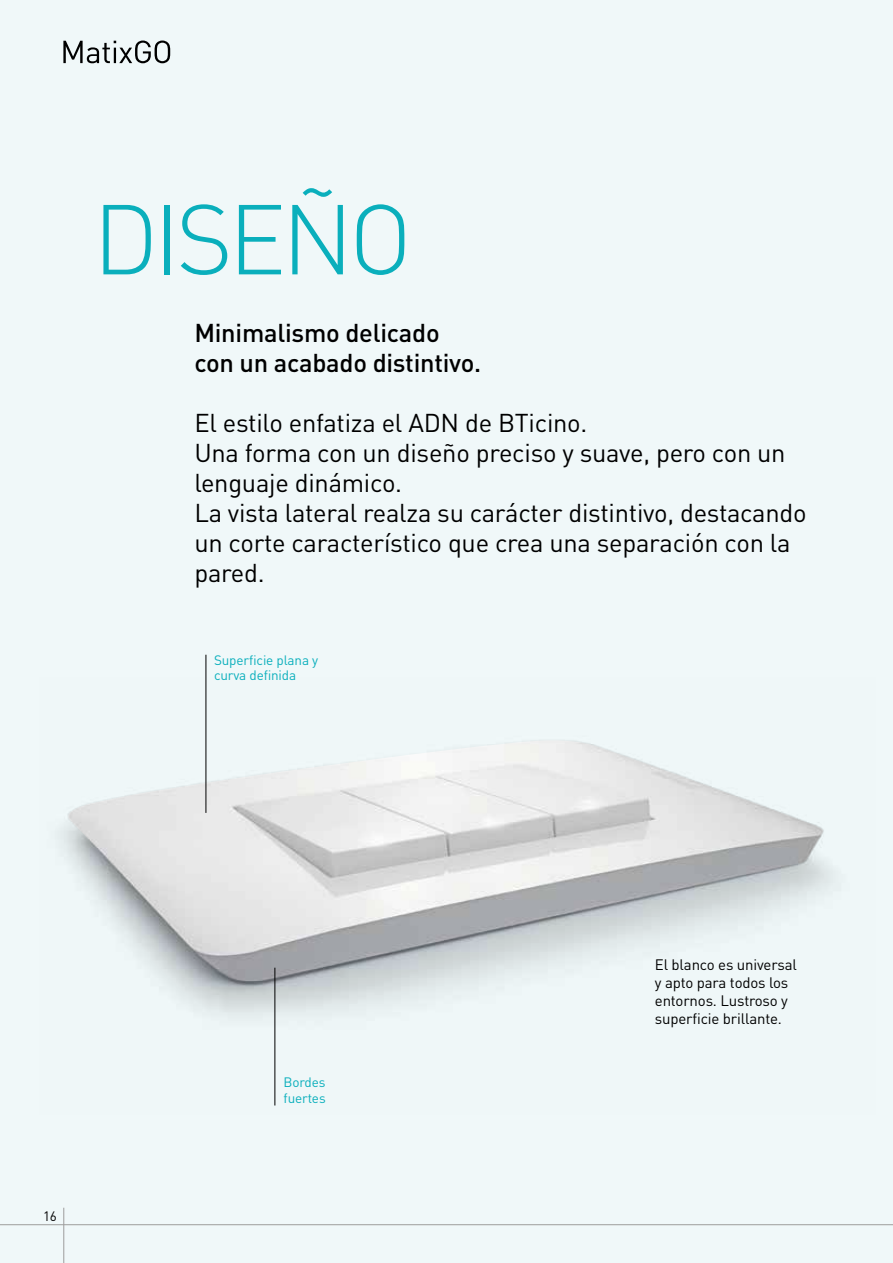
<style>
.page{position:relative;width:893px;height:1263px;background:#f0f8f9}
.page>*{position:absolute;margin:0;border:0;box-sizing:border-box;transform-origin:0 0}
.t1{font:300 97.5px "DIN Pro";letter-spacing:-.05em;color:#0aafbc}
.t2{font:25.5px/30px "DIN Pro";letter-spacing:-.01em;color:#000}
.t3{font:500 25.5px/30px "DIN Pro";letter-spacing:-.01em;color:#000}
.t4{font:15px/18px "DIN Pro";letter-spacing:-.01em;color:#000}
.t5{font:13.5px/16.2px "DIN Pro";letter-spacing:-.01em;color:#0aafbc}
.t6{font:13.5px "DIN Pro";color:#000}
</style>
<div class="page">
<img style="left:60px;top:678px;width:773px;height:428px">
<svg style="left:63px;top:41px;width:107px;height:22px"></svg>
<img style="left:68px;top:740px;width:756px;height:242px">
<hr style="left:206px;top:655px;width:1px;height:158px;background:#000">
<hr style="left:274px;top:968px;width:1px;height:137px;background:#000">
<hr style="left:0;top:1224px;width:893px;height:1px;background:#9d9d9c">
<hr style="left:63px;top:1208px;width:1px;height:55px;background:#9d9d9c">
<h1 class="t1" style="left:93px;top:173px;width:321px">DISEÑO</h1>
<p class="t3" style="left:194px;top:317px;width:288px">Minimalismo delicado con un acabado distintivo.</p>
<p class="t2" style="left:194px;top:407px;width:614px">El estilo enfatiza el ADN de BTicino.<br>Una forma con un diseño preciso y suave, pero con un lenguaje dinámico.<br>La vista lateral realza su carácter distintivo, destacando un corte característico que crea una separación con la pared.</p>
<p class="t5" style="left:214px;top:652px;width:106px;line-height:15px">Superficie plana y curva definida</p>
<p class="t6" style="left:43px;top:1207px;width:15px">16</p>
<p class="t5" style="left:284px;top:1073px;width:44px">Bordes fuertes</p>
<p class="t4" style="left:655px;top:955px;width:144px">El blanco es universal y apto para todos los entornos. Lustroso y superficie brillante.</p>
</div>
